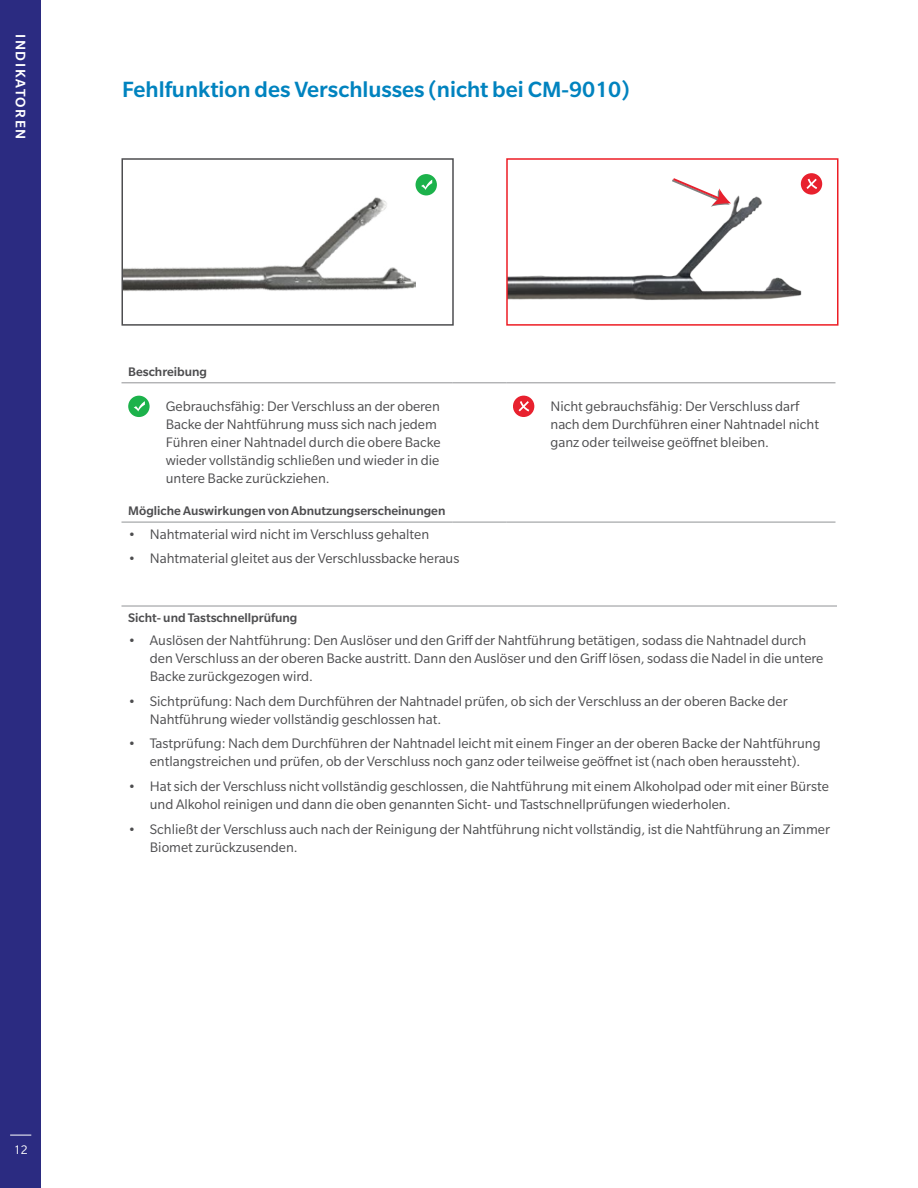
<style>
.page{position:relative;width:918px;height:1188px;background:#fff}
.page>*{position:absolute;margin:0;border:0;box-sizing:border-box;transform-origin:0 0}
.t1{font:500 24px "Slate Pro";color:#0083bf}
.t2{font:15px/18px "Slate Pro";color:#4d4d4f}
.t3{font:500 15px "Slate Pro";letter-spacing:.11em;color:#fff}
.t4{font:500 13.5px "Slate Pro";color:#4d4d4f}
.t5{font:13.5px "Slate Pro";color:#fff}
</style>
<div class="page">
<div style="left:0;top:0;width:41px;height:1188px;background:#2b2b81"></div>
<svg style="left:10px;top:1135px;width:21px;height:1px"></svg>
<img style="left:509px;top:191px;width:296px;height:109px">
<svg style="left:671px;top:178px;width:60px;height:29px"></svg>
<div style="left:506px;top:158px;width:332px;height:168px;border:2px solid #ed1d24"></div>
<img style="left:125px;top:197px;width:291px;height:94px">
<div style="left:122px;top:158px;width:332px;height:168px;border:2px solid #4d4d4f"></div>
<hr style="left:122px;top:606px;width:715px;height:1px;background:#919396">
<hr style="left:122px;top:382px;width:330px;height:1px;background:#919396">
<hr style="left:452px;top:382px;width:54px;height:1px;background:#919396">
<hr style="left:506px;top:382px;width:330px;height:1px;background:#919396">
<hr style="left:122px;top:522px;width:330px;height:1px;background:#919396">
<hr style="left:452px;top:522px;width:54px;height:1px;background:#919396">
<hr style="left:506px;top:522px;width:330px;height:1px;background:#919396">
<div style="left:128px;top:396px;width:22px;height:21px;background:#1cb24b;border-radius:50%"></div>
<svg style="left:134px;top:401px;width:11px;height:10px"></svg>
<div style="left:513px;top:396px;width:21px;height:21px;background:#e8212e;border-radius:50%"></div>
<svg style="left:519px;top:401px;width:10px;height:11px"></svg>
<div style="left:416px;top:174px;width:21px;height:21px;background:#1cb24b;border-radius:50%"></div>
<svg style="left:421px;top:180px;width:11px;height:10px"></svg>
<div style="left:801px;top:173px;width:21px;height:22px;background:#e8212e;border-radius:50%"></div>
<svg style="left:806px;top:179px;width:11px;height:10px"></svg>
<p class="t3" style="left:29px;top:34px;width:107px;rotate:90deg">INDIKATOREN</p>
<h1 class="t1" style="left:122px;top:76px;width:509px">Fehlfunktion des Verschlusses (nicht bei CM-9010)</h1>
<p class="t4" style="left:128px;top:364px;width:80px">Beschreibung</p>
<p class="t2" style="left:166px;top:397px;width:276px">Gebrauchsfähig: Der Verschluss an der oberen Backe der Nahtführung muss sich nach jedem Führen einer Nahtnadel durch die obere Backe wieder vollständig schließen und wieder in die untere Backe zurückziehen.</p>
<p class="t2" style="left:550px;top:397px;width:270px">Nicht gebrauchsfähig: Der Verschluss darf nach dem Durchführen einer Nahtnadel nicht ganz oder teilweise geöffnet bleiben.</p>
<p class="t4" style="left:128px;top:504px;width:319px">Mögliche Auswirkungen von Abnutzungserscheinungen</p>
<p class="t2" style="left:128px;top:525px;width:302px">• Nahtmaterial wird nicht im Verschluss gehalten</p>
<p class="t2" style="left:128px;top:550px;width:333px">• Nahtmaterial gleitet aus der Verschlussbacke heraus</p>
<p class="t4" style="left:128px;top:610px;width:171px">Sicht- und Tastschnellprüfung</p>
<p class="t2" style="left:150px;top:631px;width:675px;text-indent:-22px">• Auslösen der Nahtführung: Den Auslöser und den Griff der Nahtführung betätigen, sodass die Nahtnadel durch den Verschluss an der oberen Backe austritt. Dann den Auslöser und den Griff lösen, sodass die Nadel in die untere<br>Backe zurückgezogen wird.</p>
<p class="t2" style="left:150px;top:692px;width:639px;text-indent:-22px">• Sichtprüfung: Nach dem Durchführen der Nahtnadel prüfen, ob sich der Verschluss an der oberen Backe der<br>Nahtführung wieder vollständig geschlossen hat.</p>
<p class="t2" style="left:128px;top:735px;width:694px;text-align:center">• Tastprüfung: Nach dem Durchführen der Nahtnadel leicht mit einem Finger an der oberen Backe der Nahtführung entlangstreichen und prüfen, ob der Verschluss noch ganz oder teilweise geöffnet ist (nach oben heraussteht).</p>
<p class="t2" style="left:150px;top:777px;width:681px;text-indent:-22px">• Hat sich der Verschluss nicht vollständig geschlossen, die Nahtführung mit einem Alkoholpad oder mit einer Bürste und Alkohol reinigen und dann die oben genannten Sicht- und Tastschnellprüfungen wiederholen.</p>
<p class="t2" style="left:150px;top:820px;width:682px;text-indent:-22px">• Schließt der Verschluss auch nach der Reinigung der Nahtführung nicht vollständig, ist die Nahtführung an Zimmer<br>Biomet zurückzusenden.</p>
<p class="t5" style="left:14px;top:1143px;width:15px">12</p>
</div>
